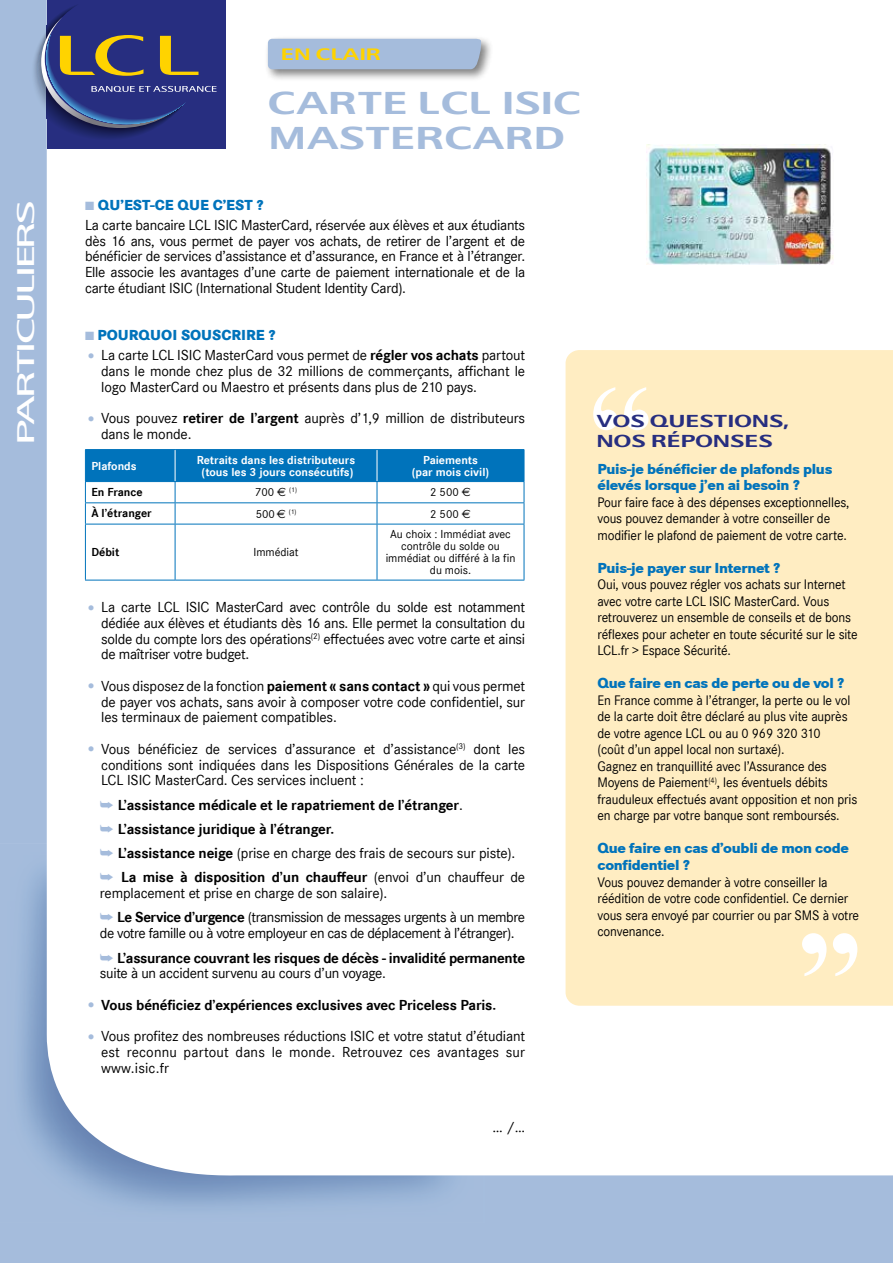
<style>
.page{position:relative;width:893px;height:1263px;background:#a5bcdc}
.page>*{position:absolute;margin:0;border:0;box-sizing:border-box;transform-origin:0 0}
.t1{font:700 132.45px "Times New Roman";color:#fff}
.t2{font:700 31.5px/34.5px "LCL2";letter-spacing:.005em;color:#a5bcdc}
.t3{font:500 24px "LCL1";letter-spacing:-.1em;color:#fff;scale:1.3 1}
.t4{font:700 17.25px/20.2px "LCL2";letter-spacing:.005em;color:#272e80}
.t5{font:700 16.5px "LCL2";color:#ffd300}
.t6{font:15px/15.8px "Corporate S";letter-spacing:-.02em;color:#000;text-align:justify}
.t7{font:700 15px/24.3px "Corporate S";letter-spacing:-.01em;color:#000}
.t8{font:800 15px/16.5px "Corporate S";letter-spacing:-.02em;color:#0073bb}
.t9{font:800 15px "Corporate S";color:#0073bb}
.t10{font:14.25px/16.5px "Corporate S";letter-spacing:-.01em;color:#000;scale:.95 1}
.t11{font:12px/12px "Corporate S";color:#000;text-align:center}
.t12{font:700 12px/12px "Corporate S";color:#fff;text-align:center}
.t13{font:700 12px "Corporate S";color:#000}
.s1{color:#a5bcdc}
.s2{font-weight:800;color:#0073bb}
.s3{font-size:18px;color:#a5bcdc}
.s4{font-weight:700}
.s5{font-family:"Euro Sans"}
.s6{font-weight:400}
.s7{font-weight:400;font-size:18px;color:#a5bcdc}
</style>
<div class="page">
<img style="left:20px;top:844px;width:430px;height:363px">
<div style="left:47px;top:0;width:846px;height:1178px;background:#fff"></div>
<div style="left:47px;top:0;width:178px;height:149px;background:#272e80"></div>
<svg style="left:34px;top:1px;width:183px;height:139px"></svg>
<div style="left:264px;top:35px;width:230px;height:47px;background:#000;opacity:.5"></div>
<svg style="left:268px;top:39px;width:214px;height:30px"></svg>
<div style="left:566px;top:350px;width:327px;height:656px;background:#ffedc2"></div>
<hr style="left:85px;top:524px;width:1px;height:56px;background:#0073bb">
<hr style="left:175px;top:524px;width:1px;height:56px;background:#0073bb">
<hr style="left:377px;top:524px;width:1px;height:56px;background:#0073bb">
<hr style="left:524px;top:524px;width:1px;height:56px;background:#0073bb">
<hr style="left:85px;top:580px;width:90px;height:1px;background:#0073bb">
<hr style="left:175px;top:580px;width:202px;height:1px;background:#0073bb">
<hr style="left:377px;top:580px;width:147px;height:1px;background:#0073bb">
<svg style="left:85px;top:450px;width:440px;height:74px"></svg>
<hr style="left:85px;top:524px;width:90px;height:1px;background:#0073bb">
<hr style="left:175px;top:524px;width:202px;height:1px;background:#0073bb">
<hr style="left:377px;top:524px;width:147px;height:1px;background:#0073bb">
<hr style="left:85px;top:449px;width:90px;height:1px;background:#0073bb">
<hr style="left:85px;top:450px;width:1px;height:31px;background:#0073bb">
<hr style="left:175px;top:449px;width:202px;height:1px;background:#0073bb">
<hr style="left:377px;top:449px;width:147px;height:1px;background:#0073bb">
<hr style="left:524px;top:450px;width:1px;height:31px;background:#0073bb">
<hr style="left:85px;top:481px;width:90px;height:1px;background:#0073bb">
<hr style="left:175px;top:481px;width:202px;height:1px;background:#0073bb">
<hr style="left:377px;top:481px;width:147px;height:1px;background:#0073bb">
<img style="left:646px;top:145px;width:187px;height:120px">
<h3 class="t3" style="left:12px;top:445px;width:190px;rotate:-90deg">PARTICULIERS</h3>
<p class="t5" style="left:281px;top:45px;width:101px">EN CLAIR</p>
<h2 class="t2" style="left:268px;top:86px;width:315px">CARTE LCL ISIC<br>MASTERCARD</h2>
<p class="t6" style="left:85px;top:195px;width:442px;line-height:20px"><span class="s1">■</span> <span class="s2">QU’EST-CE QUE C’EST ?<br></span>La carte bancaire LCL ISIC MasterCard, réservée aux élèves et aux étudiants</p>
<p class="t6" style="left:85px;top:233px;width:442px">dès 16 ans, vous permet de payer vos achats, de retirer de l’argent et de bénéficier de services d’assistance et d’assurance, en France et à l’étranger.<br>Elle associe les avantages d’une carte de paiement internationale et de la carte étudiant ISIC (International Student Identity Card).</p>
<p class="t9" style="left:85px;top:326px;width:192px"><span class="s1">■</span> POURQUOI SOUSCRIRE ?</p>
<p class="t6" style="left:101px;top:347px;width:426px;text-indent:-16px"><span class="s3">•</span> La carte LCL ISIC MasterCard vous permet de <span class="s4">régler vos achats</span> partout dans le monde chez plus de 32 millions de commerçants, affichant le logo MasterCard ou Maestro et présents dans plus de 210 pays.</p>
<p class="t6" style="left:101px;top:410px;width:425px;text-indent:-16px"><span class="s3">•</span> Vous pouvez <span class="s4">retirer de l’argent</span> auprès d’1,9 million de distributeurs dans le monde.</p>
<p class="t12" style="left:91px;top:460px;width:47px">Plafonds</p>
<p class="t12" style="left:197px;top:454px;width:160px">Retraits dans les distributeurs (tous les 3 jours consécutifs)</p>
<p class="t12" style="left:412px;top:454px;width:79px">Paiements (par mois civil)</p>
<p class="t13" style="left:91px;top:485px;width:53px">En France</p>
<p class="t11" style="left:255px;top:486px;width:43px">700 <span class="s5">€</span> <sup>(1)</sup></p>
<p class="t11" style="left:430px;top:486px;width:42px">2 500 <span class="s5">€</span></p>
<p class="t13" style="left:91px;top:507px;width:62px">À l’étranger</p>
<p class="t11" style="left:256px;top:508px;width:42px">500<span class="s5">€</span> <sup>(1)</sup></p>
<p class="t11" style="left:430px;top:508px;width:42px">2 500 <span class="s5">€</span></p>
<p class="t13" style="left:91px;top:545px;width:29px">Débit</p>
<p class="t11" style="left:253px;top:546px;width:47px">Immédiat</p>
<p class="t11" style="left:386px;top:528px;width:131px">Au choix : Immédiat avec contrôle du solde ou immédiat ou différé à la fin du mois.</p>
<p class="t6" style="left:101px;top:599px;width:425px;text-indent:-16px"><span class="s3">•</span> La carte LCL ISIC MasterCard avec contrôle du solde est notamment dédiée aux élèves et étudiants dès 16 ans. Elle permet la consultation du solde du compte lors des opérations<sup>(2)</sup> effectuées avec votre carte et ainsi de maîtriser votre budget.</p>
<p class="t6" style="left:101px;top:678px;width:426px;text-indent:-16px"><span class="s3">•</span> Vous disposez de la fonction <span class="s4">paiement « sans contact »</span> qui vous permet de payer vos achats, sans avoir à composer votre code confidentiel, sur les terminaux de paiement compatibles.</p>
<p class="t6" style="left:101px;top:741px;width:425px;text-indent:-16px"><span class="s3">•</span> Vous bénéficiez de services d’assurance et d’assistance<sup>(3)</sup> dont les conditions sont indiquées dans les Dispositions Générales de la carte LCL ISIC MasterCard. Ces services incluent :</p>
<p class="t7" style="left:100px;top:793px;width:427px"><span class="s1">➥</span> L’assistance médicale et le rapatriement de l’étranger<span class="s6">.<br></span><span class="s1">➥</span> L’assistance juridique à l’étranger.<br><span class="s1">➥</span> L’assistance neige <span class="s6">(prise en charge des frais de secours sur piste). </span><span class="s1">➥</span> La mise à disposition d’un chauffeur <span class="s6">(envoi d’un chauffeur de</span></p>
<p class="t6" style="left:100px;top:881px;width:427px;line-height:24.3px">remplacement et prise en charge de son salaire).<br><span class="s1">➥</span> <span class="s4">Le Service d’urgence</span> (transmission de messages urgents à un membre</p>
<p class="t6" style="left:100px;top:921px;width:427px;line-height:24.3px">de votre famille ou à votre employeur en cas de déplacement à l’étranger). <span class="s1">➥</span> <span class="s4">L’assurance couvrant les risques de décès - invalidité permanente</span></p>
<p class="t6" style="left:100px;top:965px;width:288px">suite à un accident survenu au cours d’un voyage.</p>
<p class="t7" style="left:85px;top:993px;width:413px"><span class="s7">•</span> Vous bénéficiez d’expériences exclusives avec Priceless Paris.</p>
<p class="t6" style="left:101px;top:1028px;width:425px;text-indent:-16px"><span class="s3">•</span> Vous profitez des nombreuses réductions ISIC et votre statut d’étudiant est reconnu partout dans le monde. Retrouvez ces avantages sur www.isic.fr</p>
<p class="t6" style="left:492px;top:1119px;width:34px">… /…</p>
<h1 class="t1" style="left:588px;top:359px;width:68px">“</h1>
<p class="t4" style="left:597px;top:410px;width:194px">VOS QUESTIONS,<br>NOS RÉPONSES</p>
<p class="t8" style="left:597px;top:461px;width:236px">Puis-je bénéficier de plafonds plus élevés lorsque j’en ai besoin ?</p>
<p class="t10" style="left:597px;top:494px;width:267px">Pour faire face à des dépenses exceptionnelles, vous pouvez demander à votre conseiller de modifier le plafond de paiement de votre carte.</p>
<p class="t8" style="left:597px;top:560px;width:184px">Puis-je payer sur Internet ?</p>
<p class="t10" style="left:597px;top:577px;width:276px">Oui, vous pouvez régler vos achats sur Internet avec votre carte LCL ISIC MasterCard. Vous retrouverez un ensemble de conseils et de bons réflexes pour acheter en toute sécurité sur le site LCL.fr &gt; Espace Sécurité.</p>
<p class="t8" style="left:597px;top:675px;width:248px">Que faire en cas de perte ou de vol ?</p>
<p class="t10" style="left:597px;top:692px;width:275px">En France comme à l’étranger, la perte ou le vol de la carte doit être déclaré au plus vite auprès de votre agence LCL ou au 0 969 320 310<br>(coût d’un appel local non surtaxé).<br>Gagnez en tranquillité avec l’Assurance des Moyens de Paiement<sup>(4)</sup>, les éventuels débits frauduleux effectués avant opposition et non pris en charge par votre banque sont remboursés.</p>
<p class="t8" style="left:597px;top:840px;width:253px">Que faire en cas d’oubli de mon code confidentiel ?</p>
<p class="t10" style="left:597px;top:874px;width:277px">Vous pouvez demander à votre conseiller la réédition de votre code confidentiel. Ce dernier vous sera envoyé par courrier ou par SMS à votre convenance.</p>
<h1 class="t1" style="left:797px;top:905px;width:68px">”</h1>
</div>
